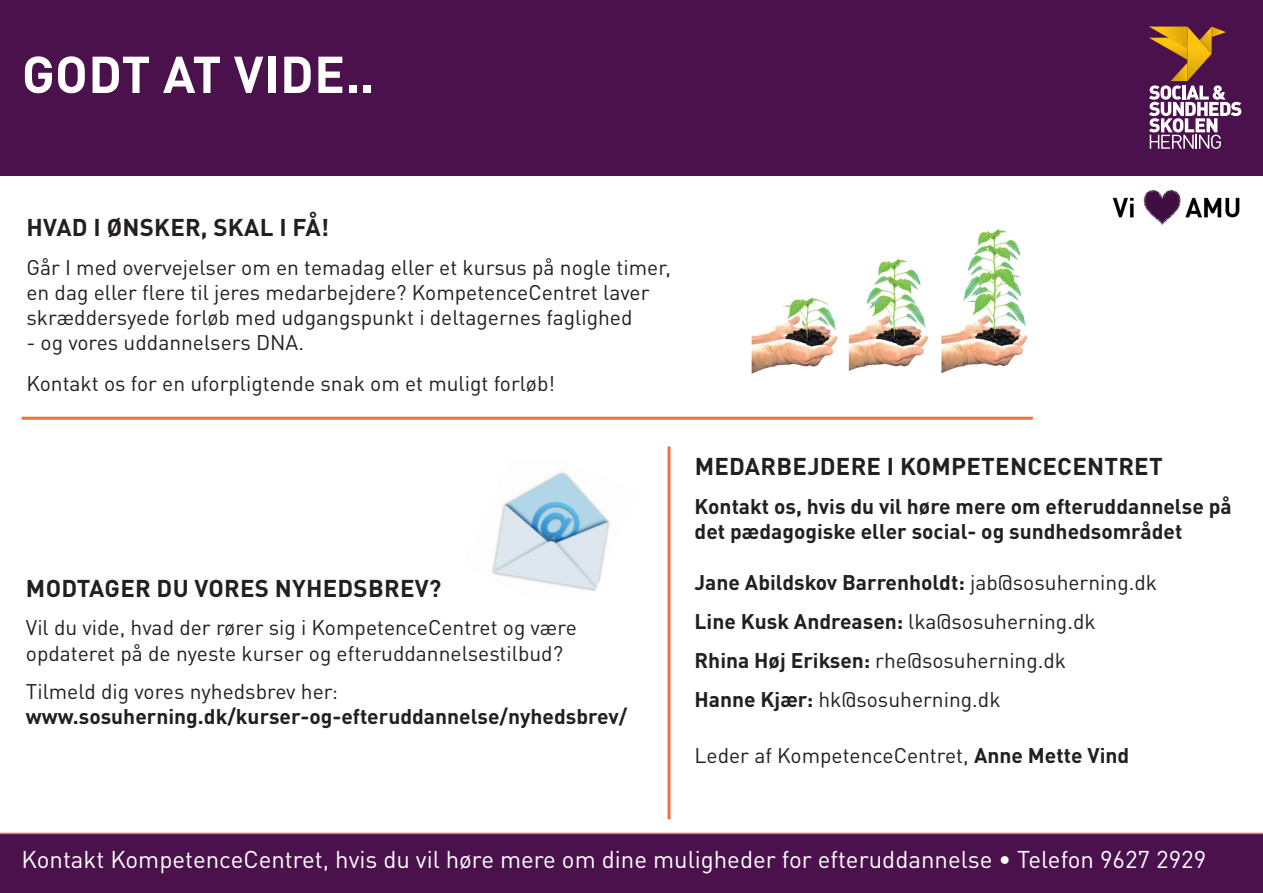
<style>
.page{position:relative;width:1263px;height:893px;background:#fff}
.page>*{position:absolute;margin:0;border:0;box-sizing:border-box;transform-origin:0 0}
.t1{font:700 51px "DINOT";letter-spacing:.01em;color:#fff}
.t2{font:24px "DINOT";color:#fff}
.t3{font:700 24px "DINOT";letter-spacing:.01em;color:#231f20}
.t4{font:21px/25.2px "DINOT";color:#231f20}
.t5{font:700 21px/25.2px "DINOT";color:#231f20}
.s1{font-weight:700}
</style>
<div class="page">
<div style="left:0;top:0;width:1263px;height:175px;background:#4a114c"></div>
<img style="left:1112px;top:190px;width:128px;height:35px">
<div style="left:0;top:833px;width:1263px;height:60px;background:#4a114c"></div>
<svg style="left:1149px;top:27px;width:92px;height:122px"></svg>
<img style="left:751px;top:229px;width:277px;height:145px">
<img style="left:492px;top:472px;width:118px;height:120px">
<hr style="left:22px;top:417px;width:1011px;height:3px;background:#f36f42">
<hr style="left:667px;top:446px;width:3px;height:373px;background:#f36f42">
<h1 class="t1" style="left:22px;top:41px;width:354px">GODT AT VIDE..</h1>
<p class="t3" style="left:27px;top:212px;width:304px">HVAD I ØNSKER, SKAL I FÅ!</p>
<p class="t4" style="left:26px;top:254px;width:646px">Går I med overvejelser om en temadag eller et kursus på nogle timer, en dag eller flere til jeres medarbejdere? KompetenceCentret laver skræddersyede forløb med udgangspunkt i deltagernes faglighed</p>
<p class="t4" style="left:26px;top:322px;width:530px;line-height:40.2px">- og vores uddannelsers DNA.<br>Kontakt os for en uforpligtende snak om et muligt forløb!</p>
<p class="t3" style="left:26px;top:572px;width:417px">MODTAGER DU VORES NYHEDSBREV?</p>
<p class="t4" style="left:26px;top:615px;width:552px">Vil du vide, hvad der rører sig i KompetenceCentret og være opdateret på de nyeste kurser og efteruddannelsestilbud?</p>
<p class="t4" style="left:26px;top:679px;width:314px">Tilmeld dig vores nyhedsbrev her:</p>
<p class="t5" style="left:26px;top:704px;width:603px">www.sosuherning.dk/kurser-og-efteruddannelse/nyhedsbrev/</p>
<p class="t3" style="left:695px;top:451px;width:470px">MEDARBEJDERE I KOMPETENCECENTRET</p>
<p class="t5" style="left:694px;top:493px;width:539px">Kontakt os, hvis du vil høre mere om efteruddannelse på det pædagogiske eller social- og sundhedsområdet</p>
<p class="t4" style="left:694px;top:563px;width:464px;line-height:39px"><span class="s1">Jane Abildskov Barrenholdt:</span> jab@sosuherning.dk <span class="s1">Line Kusk Andreasen:</span> lka@sosuherning.dk<br><span class="s1">Rhina Høj Eriksen:</span> rhe@sosuherning.dk<br><span class="s1">Hanne Kjær:</span> hk@sosuherning.dk</p>
<p class="t4" style="left:694px;top:743px;width:436px">Leder af KompetenceCentret, <span class="s1">Anne Mette Vind</span></p>
<p class="t2" style="left:22px;top:845px;width:1186px">Kontakt KompetenceCentret, hvis du vil høre mere om dine muligheder for efteruddannelse • Telefon 9627 2929</p>
</div>
